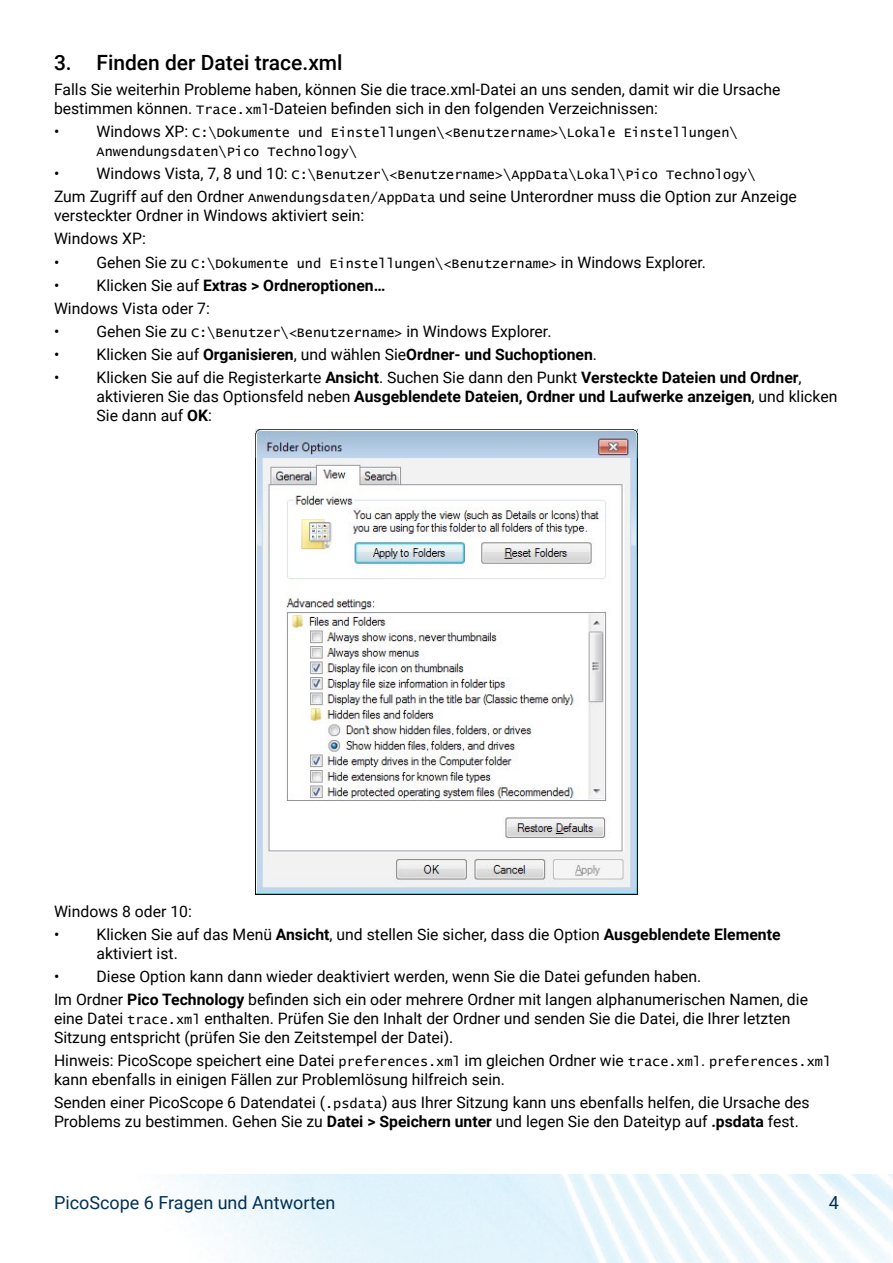
<style>
.page{position:relative;width:893px;height:1263px;background:#fff}
.page>*{position:absolute;margin:0;border:0;box-sizing:border-box;transform-origin:0 0}
.t1{font:500 21px "Roboto";color:#000}
.t2{font:18px "Roboto";color:#003055}
.t3{font:15.75px/18.9px "Roboto";color:#000}
.t4{font:700 15.75px "Roboto";color:#000}
.t5{font:13.5px/18.9px "Lucida Console";color:#000}
.s1{font-family:"Lucida Console";font-size:13.5px}
.s2{font-family:"Roboto";font-size:15.75px}
.s3{font-weight:700}
.s4{font-weight:400}
</style>
<div class="page">
<img style="left:255px;top:430px;width:383px;height:464px">
<h1 class="t1" style="left:54px;top:48px;width:290px">3. Finden der Datei trace.xml</h1>
<p class="t3" style="left:54px;top:79px;width:728px">Falls Sie weiterhin Probleme haben, können Sie die trace.xml-Datei an uns senden, damit wir die Ursache bestimmen können. <span class="s1">Trace.xml</span>-Dateien befinden sich in den folgenden Verzeichnissen:</p>
<p class="t5" style="left:97px;top:124px;width:643px;text-indent:-43px"><span class="s2">• Windows XP:</span> C:\Dokumente und Einstellungen\&lt;Benutzername&gt;\Lokale Einstellungen\<br>Anwendungsdaten\Pico Technology\</p>
<p class="t5" style="left:54px;top:166px;width:703px"><span class="s2">• Windows Vista, 7, 8 und 10:</span> C:\Benutzer\&lt;Benutzername&gt;\AppData\Lokal\Pico Technology\</p>
<p class="t3" style="left:54px;top:187px;width:744px">Zum Zugriff auf den Ordner <span class="s1">Anwendungsdaten/AppData</span> und seine Unterordner muss die Option zur Anzeige versteckter Ordner in Windows aktiviert sein:</p>
<p class="t3" style="left:54px;top:229px;width:93px">Windows XP:</p>
<p class="t5" style="left:54px;top:254px;width:654px"><span class="s2">• Gehen Sie zu</span> C:\Dokumente und Einstellungen\&lt;Benutzername&gt; <span class="s2">in Windows Explorer.</span></p>
<p class="t3" style="left:54px;top:273px;width:333px;line-height:23.1px">• Klicken Sie auf <span class="s3">Extras &gt; Ordneroptionen…<br></span>Windows Vista oder 7:</p>
<p class="t3" style="left:54px;top:321px;width:499px">• Gehen Sie zu <span class="s1">C:\Benutzer\&lt;Benutzername&gt;</span> in Windows Explorer.</p>
<p class="t4" style="left:54px;top:343px;width:545px"><span class="s4">• Klicken Sie auf</span> Organisieren<span class="s4">, und wählen Sie</span>Ordner- und Suchoptionen<span class="s4">.</span></p>
<p class="t3" style="left:97px;top:368px;width:742px;text-indent:-43px">• Klicken Sie auf die Registerkarte <span class="s3">Ansicht</span>. Suchen Sie dann den Punkt <span class="s3">Versteckte Dateien und Ordner</span>, aktivieren Sie das Optionsfeld neben <span class="s3">Ausgeblendete Dateien, Ordner und Laufwerke anzeigen</span>, und klicken<br>Sie dann auf <span class="s3">OK</span>:</p>
<p class="t3" style="left:54px;top:901px;width:139px">Windows 8 oder 10:</p>
<p class="t3" style="left:97px;top:924px;width:685px;text-indent:-43px">• Klicken Sie auf das Menü <span class="s3">Ansicht</span>, und stellen Sie sicher, dass die Option <span class="s3">Ausgeblendete Elemente </span>aktiviert ist.</p>
<p class="t3" style="left:54px;top:964px;width:755px;line-height:23.1px">• Diese Option kann dann wieder deaktiviert werden, wenn Sie die Datei gefunden haben.<br>Im Ordner <span class="s3">Pico Technology</span> befinden sich ein oder mehrere Ordner mit langen alphanumerischen Namen, die</p>
<p class="t3" style="left:54px;top:1008px;width:738px">eine Datei <span class="s1">trace.xml</span> enthalten. Prüfen Sie den Inhalt der Ordner und senden Sie die Datei, die Ihrer letzten<br>Sitzung entspricht (prüfen Sie den Zeitstempel der Datei).</p>
<p class="t3" style="left:54px;top:1050px;width:779px">Hinweis: PicoScope speichert eine Datei <span class="s1">preferences.xml</span> im gleichen Ordner wie <span class="s1">trace.xml</span>. <span class="s1">preferences.xml </span>kann ebenfalls in einigen Fällen zur Problemlösung hilfreich sein.</p>
<p class="t3" style="left:54px;top:1092px;width:757px">Senden einer PicoScope 6 Datendatei (<span class="s1">.psdata</span>) aus Ihrer Sitzung kann uns ebenfalls helfen, die Ursache des<br>Problems zu bestimmen. Gehen Sie zu <span class="s3">Datei &gt; Speichern unter</span> und legen Sie den Dateityp auf <span class="s3">.psdata</span> fest.</p>
<p class="t2" style="left:54px;top:1190px;width:283px">PicoScope 6 Fragen und Antworten</p>
<p class="t2" style="left:829px;top:1190px;width:12px">4</p>
</div>
